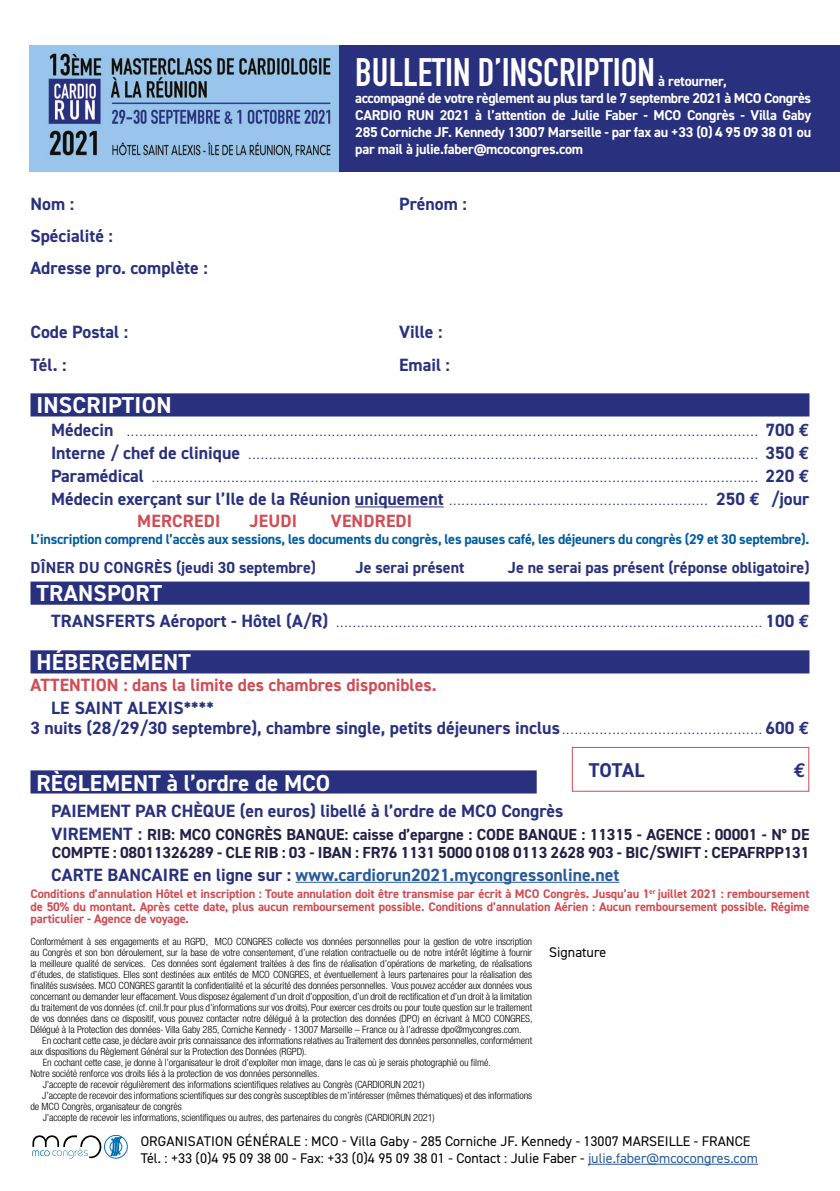
<style>
.page{position:relative;width:840px;height:1191px;background:#fff}
.page>*{position:absolute;margin:0;border:0;box-sizing:border-box;transform-origin:0 0}
.t1{font:39.2px "DIN Engschrift";color:#fff}
.t2{font:700 23.2px "DIN2014";letter-spacing:.01em;color:#fff}
.t3{font:700 20px "DIN2014";letter-spacing:.005em;color:#29317e}
.t4{font:700 20px "Euro Mono";color:#29317e}
.t5{font:700 17.8px/32px "DIN2014";color:#29317e}
.t6{font:700 17.8px "DIN2014";color:#d14c54}
.t7{font:700 17.8px "DIN2014";color:#275b9b}
.t8{font:300 16px/23.2px "DIN2014";color:#29317e;text-align:justify}
.t9{font:700 16px/17.8px "DIN2014";letter-spacing:-.01em;color:#212147}
.t10{font:700 16px "DIN2014";color:#29317e}
.t11{font:700 14.2px/17px "DIN2014";letter-spacing:-.02em;color:#fff}
.t12{font:700 14.2px "DIN2014";letter-spacing:-.015em;color:#005da0}
.t13{font:14px/16.8px "DIN2014";color:#000}
.t14{font:700 12.4px/12.4px "DIN2014";letter-spacing:-.01em;color:#d14c54;text-align:justify}
.t15{font:300 condensed 10px/11px "Helvetica Neue";letter-spacing:-.01em;color:#000;text-align:justify}
.s1{font-weight:700;font-size:17.8px}
.s2{font-family:"Euro Mono";font-weight:700;font-size:17.8px}
.s3{font-family:"Euro Mono"}
.s4{font-size:17.8px;color:#29317e}
.s5{color:#29317e}
.s6{color:#275b9b}
</style>
<div class="page">
<img style="left:30px;top:45px;width:309px;height:126px">
<div style="left:339px;top:45px;width:500px;height:126px;background:#29317e"></div>
<div style="left:30px;top:393px;width:779px;height:23px;background:#29317e"></div>
<hr style="left:355px;top:506px;width:88px;height:1px;background:#29317e">
<div style="left:30px;top:581px;width:779px;height:24px;background:#29317e"></div>
<div style="left:30px;top:650px;width:779px;height:23px;background:#29317e"></div>
<div style="left:30px;top:770px;width:506px;height:23px;background:#29317e"></div>
<hr style="left:295px;top:882px;width:324px;height:1px;background:#275b9b">
<div style="left:571px;top:747px;width:237px;height:44px;border:1px solid #d14c54"></div>
<hr style="left:587px;top:1163px;width:170px;height:1px;background:#275b9b">
<svg style="left:32px;top:1135px;width:95px;height:23px"></svg>
<h1 class="t1" style="left:355px;top:49px;width:301px">BULLETIN D’INSCRIPTION</h1>
<p class="t11" style="left:355px;top:72px;width:457px;text-indent:303px">à retourner,<br>accompagné de votre règlement au plus tard le 7 septembre 2021 à MCO Congrès CARDIO RUN 2021 à l’attention de Julie Faber - MCO Congrès - Villa Gaby 285 Corniche JF. Kennedy 13007 Marseille - par fax au +33 (0) 4 95 09 38 01 ou par mail à julie.faber@mcocongres.com</p>
<h3 class="t5" style="left:30px;top:188px;width:45px">Nom :</h3>
<h3 class="t5" style="left:399px;top:188px;width:69px">Prénom :</h3>
<h3 class="t5" style="left:30px;top:220px;width:179px">Spécialité :<br>Adresse pro. complète :</h3>
<h3 class="t5" style="left:30px;top:316px;width:99px">Code Postal :</h3>
<h3 class="t5" style="left:399px;top:316px;width:45px">Ville :</h3>
<h3 class="t5" style="left:30px;top:348px;width:37px">Tél. :</h3>
<h3 class="t5" style="left:399px;top:348px;width:52px">Email :</h3>
<h2 class="t2" style="left:36px;top:389px;width:137px">INSCRIPTION</h2>
<p class="t8" style="left:51px;top:418px;width:759px"><span class="s1">Médecin</span> ....................................................................................................................................................... <span class="s1">700</span> <span class="s2">€ </span><span class="s1">Interne / chef de clinique</span> .......................................................................................................................... <span class="s1">350</span> <span class="s2">€ </span><span class="s1">Paramédical</span> ................................................................................................................................................. <span class="s1">220</span> <span class="s2">€ </span><span class="s1">Médecin exerçant sur l’Ile de la Réunion uniquement</span> .............................................................. <span class="s1">250</span> <span class="s2">€</span> <span class="s1">/jour</span></p>
<h3 class="t6" style="left:137px;top:508px;width:84px">MERCREDI</h3>
<h3 class="t6" style="left:249px;top:508px;width:49px">JEUDI</h3>
<h3 class="t6" style="left:331px;top:508px;width:83px">VENDREDI</h3>
<h3 class="t12" style="left:30px;top:529px;width:780px">L’inscription comprend l’accès aux sessions, les documents du congrès, les pauses café, les déjeuners du congrès (29 et 30 septembre).</h3>
<h3 class="t10" style="left:31px;top:557px;width:287px">DÎNER DU CONGRÈS (jeudi 30 septembre)</h3>
<h3 class="t10" style="left:355px;top:557px;width:110px">Je serai présent</h3>
<h3 class="t10" style="left:507px;top:557px;width:303px">Je ne serai pas présent (réponse obligatoire)</h3>
<h2 class="t2" style="left:36px;top:577px;width:127px">TRANSPORT</h2>
<h3 class="t8" style="left:51px;top:610px;width:759px"><span class="s1">TRANSFERTS Aéroport - Hôtel (A/R)</span> ...................................................................................................... <span class="s1">100</span> <span class="s2">€</span></h3>
<h2 class="t2" style="left:36px;top:646px;width:156px">HÉBERGEMENT</h2>
<h3 class="t6" style="left:30px;top:673px;width:407px">ATTENTION : dans la limite des chambres disponibles.</h3>
<h3 class="t5" style="left:30px;top:698px;width:530px;line-height:19.6px;text-indent:21px">LE SAINT ALEXIS****<br>3 nuits (28/29/30 septembre), chambre single, petits déjeuners inclus</h3>
<h3 class="t5" style="left:765px;top:711px;width:45px">600 <span class="s3">€</span></h3>
<h3 class="t3" style="left:588px;top:757px;width:57px">TOTAL</h3>
<h3 class="t4" style="left:793px;top:759px;width:13px">€</h3>
<h2 class="t2" style="left:36px;top:767px;width:295px">RÈGLEMENT à l’ordre de MCO</h2>
<h3 class="t5" style="left:51px;top:794px;width:513px">PAIEMENT PAR CHÈQUE (en euros) libellé à l’ordre de MCO Congrès</h3>
<h3 class="t9" style="left:52px;top:825px;width:759px"><span class="s4">VIREMENT :</span> RIB: MCO CONGRÈS BANQUE: caisse d’epargne : CODE BANQUE : 11315 - AGENCE : 00001 - N° DE<br>COMPTE : 08011326289 - CLE RIB : 03 - IBAN : FR76 1131 5000 0108 0113 2628 903 - BIC/SWIFT : CEPAFRPP131</h3>
<h3 class="t7" style="left:51px;top:862px;width:569px"><span class="s5">CARTE BANCAIRE en ligne sur :</span> www.cardiorun2021.mycongressonline.net</h3>
<p class="t14" style="left:30px;top:887px;width:780px">Conditions d’annulation Hôtel et inscription : Toute annulation doit être transmise par écrit à MCO Congrès. Jusqu’au 1<sup>er</sup> juillet 2021 : remboursement de 50% du montant. Après cette date, plus aucun remboursement possible. Conditions d’annulation Aérien : Aucun remboursement possible. Régime particulier - Agence de voyage.</p>
<p class="t15" style="left:30px;top:936px;width:503px">Conformément à ses engagements et au RGPD, MCO CONGRES collecte vos données personnelles pour la gestion de votre inscription au Congrès et son bon déroulement, sur la base de votre consentement, d’une relation contractuelle ou de notre intérêt légitime à fournir la meilleure qualité de services. Ces données sont également traitées à des fins de réalisation d’opérations de marketing, de réalisations d’études, de statistiques. Elles sont destinées aux entités de MCO CONGRES, et éventuellement à leurs partenaires pour la réalisation des finalités susvisées. MCO CONGRES garantit la confidentialité et la sécurité des données personnelles. Vous pouvez accéder aux données vous concernant ou demander leur effacement. Vous disposez également d’un droit d’opposition, d’un droit de rectification et d’un droit à la limitation du traitement de vos données (cf. cnil.fr pour plus d’informations sur vos droits). Pour exercer ces droits ou pour toute question sur le traitement de vos données dans ce dispositif, vous pouvez contacter notre délégué à la protection des données (DPO) en écrivant à MCO CONGRES, Délégué à la Protection des données- Villa Gaby 285, Corniche Kennedy - 13007 Marseille – France ou à l’adresse dpo@mycongres.com.</p>
<p class="t15" style="left:42px;top:1035px;width:491px">En cochant cette case, je déclare avoir pris connaissance des informations relatives au Traitement des données personnelles, conformément</p>
<p class="t15" style="left:30px;top:1046px;width:277px">aux dispositions du Règlement Général sur la Protection des Données (RGPD).</p>
<p class="t15" style="left:43px;top:1057px;width:449px">En cochant cette case, je donne à l’organisateur le droit d’exploiter mon image, dans le cas où je serais photographié ou filmé.</p>
<p class="t15" style="left:30px;top:1068px;width:290px">Notre société renforce vos droits liés à la protection de vos données personnelles.</p>
<p class="t15" style="left:43px;top:1079px;width:383px">J’accepte de recevoir régulièrement des informations scientifiques relatives au Congrès (CARDIORUN 2021)</p>
<p class="t15" style="left:42px;top:1090px;width:491px">J’accepte de recevoir des informations scientifiques sur des congrès susceptibles de m’intéresser (mêmes thématiques) et des informations</p>
<p class="t15" style="left:30px;top:1101px;width:153px">de MCO Congrès, organisateur de congrès</p>
<p class="t15" style="left:43px;top:1112px;width:393px">J’accepte de recevoir les informations, scientifiques ou autres, des partenaires du congrès (CARDIORUN 2021)</p>
<h3 class="t13" style="left:141px;top:1132px;width:618px">ORGANISATION GÉNÉRALE : MCO - Villa Gaby - 285 Corniche JF. Kennedy - 13007 MARSEILLE - FRANCE<br>Tél. : +33 (0)4 95 09 38 00 - Fax: +33 (0)4 95 09 38 01 - Contact : Julie Faber - <span class="s6">julie.faber@mcocongres.com</span></h3>
<h3 class="t13" style="left:549px;top:943px;width:59px">Signature</h3>
</div>
